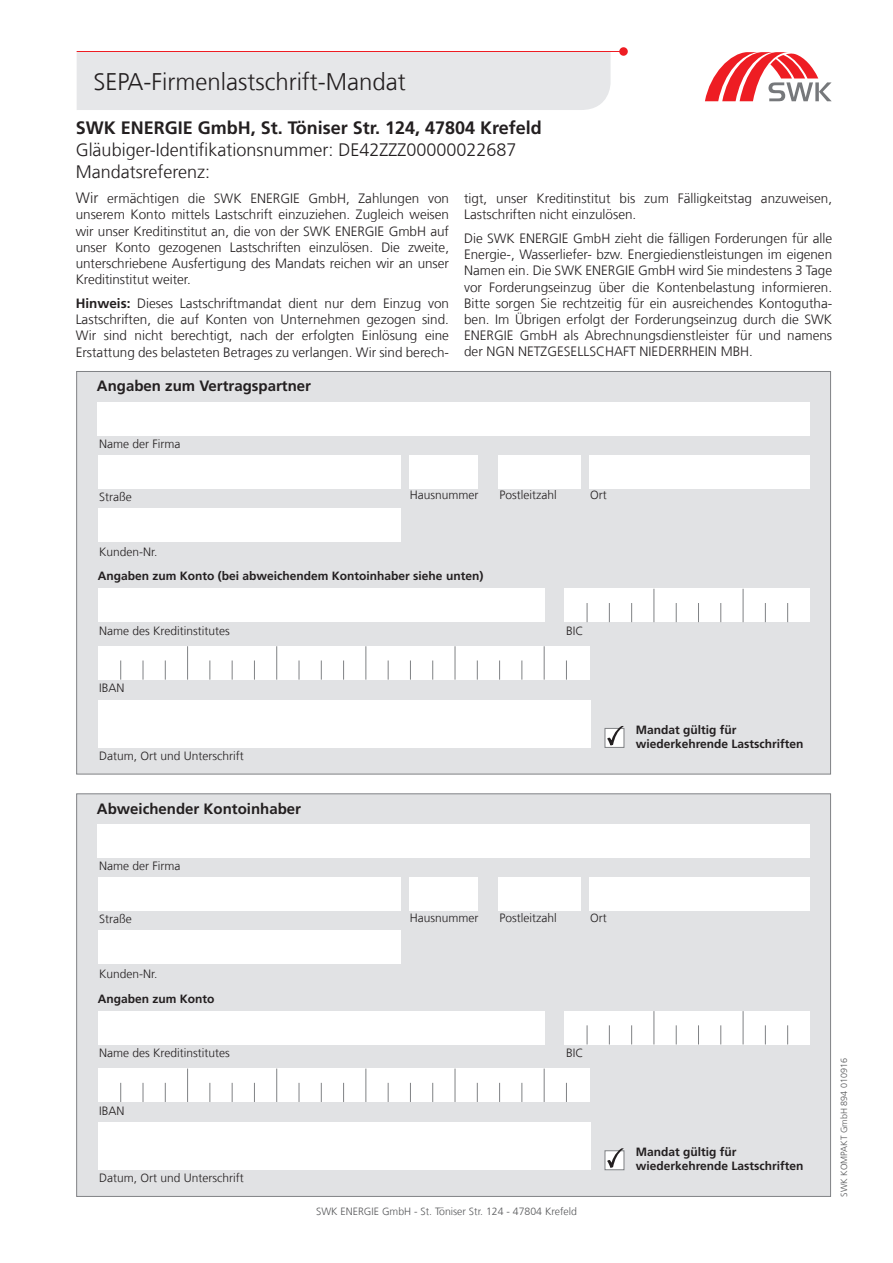
<style>
.page{position:relative;width:893px;height:1263px;background:#fff}
.page>*{position:absolute;margin:0;border:0;box-sizing:border-box;transform-origin:0 0}
.t1{font:300 24px "Frutiger LT Com";color:#231f20}
.t2{font:300 18px/21.6px "Frutiger LT Com";color:#231f20}
.t3{font:700 18px "Frutiger LT Com";color:#231f20}
.t4{font:700 15px "Frutiger LT Com";color:#231f20}
.t5{font:300 13.5px/16.2px "Frutiger LT Com";color:#231f20;text-align:justify}
.t6{font:300 12px "Frutiger LT Com";color:#231f20}
.t7{font:700 12px/14.4px "Frutiger LT Com";color:#231f20}
.t8{font:300 10.5px "Frutiger LT Com";color:#57585a}
.t9{font:300 9px "Frutiger LT Com";color:#57585a}
.s1{font-size:15px}
.s2{font-weight:700}
</style>
<div class="page">
<div style="left:77px;top:52px;width:534px;height:58px;background:#e6e7e9"></div>
<svg style="left:705px;top:52px;width:127px;height:49px"></svg>
<hr style="left:77px;top:51px;width:547px;height:1px;background:#ee1d23">
<div style="left:619px;top:47px;width:9px;height:9px;background:#ee1d23;border-radius:50%"></div>
<div style="left:76px;top:371px;width:755px;height:403px;background:#e1e2e4;border:1px solid #808285"></div>
<div style="left:98px;top:402px;width:712px;height:33px;background:#fff"></div>
<div style="left:98px;top:589px;width:447px;height:33px;background:#fff"></div>
<div style="left:98px;top:700px;width:492px;height:47px;background:#fff"></div>
<div style="left:98px;top:646px;width:491px;height:34px;background:#fff"></div>
<div style="left:565px;top:589px;width:245px;height:33px;background:#fff"></div>
<div style="left:98px;top:455px;width:302px;height:33px;background:#fff"></div>
<div style="left:98px;top:508px;width:302px;height:34px;background:#fff"></div>
<div style="left:409px;top:455px;width:69px;height:33px;background:#fff"></div>
<div style="left:589px;top:455px;width:221px;height:33px;background:#fff"></div>
<div style="left:498px;top:455px;width:82px;height:33px;background:#fff"></div>
<svg style="left:120px;top:660px;width:1px;height:20px"></svg>
<svg style="left:143px;top:660px;width:1px;height:20px"></svg>
<svg style="left:165px;top:660px;width:1px;height:20px"></svg>
<hr style="left:187px;top:646px;width:1px;height:34px;background:#808285">
<svg style="left:209px;top:660px;width:1px;height:20px"></svg>
<svg style="left:232px;top:660px;width:1px;height:20px"></svg>
<svg style="left:254px;top:660px;width:1px;height:20px"></svg>
<hr style="left:276px;top:646px;width:1px;height:34px;background:#808285">
<svg style="left:299px;top:660px;width:1px;height:20px"></svg>
<svg style="left:321px;top:660px;width:1px;height:20px"></svg>
<svg style="left:343px;top:660px;width:1px;height:20px"></svg>
<hr style="left:365px;top:646px;width:1px;height:34px;background:#808285">
<svg style="left:388px;top:660px;width:1px;height:20px"></svg>
<svg style="left:410px;top:660px;width:1px;height:20px"></svg>
<svg style="left:432px;top:660px;width:1px;height:20px"></svg>
<svg style="left:587px;top:603px;width:1px;height:19px"></svg>
<svg style="left:609px;top:603px;width:1px;height:19px"></svg>
<svg style="left:631px;top:603px;width:1px;height:19px"></svg>
<hr style="left:654px;top:589px;width:1px;height:33px;background:#808285">
<svg style="left:676px;top:603px;width:1px;height:19px"></svg>
<svg style="left:698px;top:603px;width:1px;height:19px"></svg>
<svg style="left:720px;top:603px;width:1px;height:19px"></svg>
<hr style="left:743px;top:589px;width:1px;height:33px;background:#808285">
<svg style="left:765px;top:603px;width:1px;height:19px"></svg>
<svg style="left:787px;top:603px;width:1px;height:19px"></svg>
<hr style="left:455px;top:646px;width:1px;height:34px;background:#808285">
<svg style="left:477px;top:660px;width:1px;height:20px"></svg>
<svg style="left:499px;top:660px;width:1px;height:20px"></svg>
<svg style="left:521px;top:660px;width:1px;height:20px"></svg>
<hr style="left:544px;top:646px;width:1px;height:34px;background:#808285">
<svg style="left:566px;top:660px;width:1px;height:20px"></svg>
<svg style="left:605px;top:728px;width:19px;height:20px"></svg>
<svg style="left:607px;top:726px;width:18px;height:20px"></svg>
<div style="left:76px;top:793px;width:755px;height:404px;background:#e1e2e4;border:1px solid #808285"></div>
<div style="left:98px;top:824px;width:712px;height:33px;background:#fff"></div>
<div style="left:98px;top:1011px;width:447px;height:33px;background:#fff"></div>
<div style="left:98px;top:1122px;width:492px;height:48px;background:#fff"></div>
<div style="left:98px;top:1068px;width:491px;height:34px;background:#fff"></div>
<div style="left:565px;top:1011px;width:245px;height:33px;background:#fff"></div>
<div style="left:98px;top:877px;width:302px;height:34px;background:#fff"></div>
<div style="left:98px;top:931px;width:302px;height:33px;background:#fff"></div>
<div style="left:409px;top:877px;width:69px;height:34px;background:#fff"></div>
<div style="left:589px;top:877px;width:221px;height:34px;background:#fff"></div>
<div style="left:498px;top:877px;width:82px;height:34px;background:#fff"></div>
<svg style="left:120px;top:1083px;width:1px;height:19px"></svg>
<svg style="left:143px;top:1083px;width:1px;height:19px"></svg>
<svg style="left:165px;top:1083px;width:1px;height:19px"></svg>
<hr style="left:187px;top:1068px;width:1px;height:34px;background:#808285">
<svg style="left:209px;top:1083px;width:1px;height:19px"></svg>
<svg style="left:232px;top:1083px;width:1px;height:19px"></svg>
<svg style="left:254px;top:1083px;width:1px;height:19px"></svg>
<hr style="left:276px;top:1068px;width:1px;height:34px;background:#808285">
<svg style="left:299px;top:1083px;width:1px;height:19px"></svg>
<svg style="left:321px;top:1083px;width:1px;height:19px"></svg>
<svg style="left:343px;top:1083px;width:1px;height:19px"></svg>
<hr style="left:365px;top:1068px;width:1px;height:34px;background:#808285">
<svg style="left:388px;top:1083px;width:1px;height:19px"></svg>
<svg style="left:410px;top:1083px;width:1px;height:19px"></svg>
<svg style="left:432px;top:1083px;width:1px;height:19px"></svg>
<svg style="left:587px;top:1025px;width:1px;height:19px"></svg>
<svg style="left:609px;top:1025px;width:1px;height:19px"></svg>
<svg style="left:631px;top:1025px;width:1px;height:19px"></svg>
<hr style="left:654px;top:1011px;width:1px;height:33px;background:#808285">
<svg style="left:676px;top:1025px;width:1px;height:19px"></svg>
<svg style="left:698px;top:1025px;width:1px;height:19px"></svg>
<svg style="left:720px;top:1025px;width:1px;height:19px"></svg>
<hr style="left:743px;top:1011px;width:1px;height:33px;background:#808285">
<svg style="left:765px;top:1025px;width:1px;height:19px"></svg>
<svg style="left:787px;top:1025px;width:1px;height:19px"></svg>
<hr style="left:455px;top:1068px;width:1px;height:34px;background:#808285">
<svg style="left:477px;top:1083px;width:1px;height:19px"></svg>
<svg style="left:499px;top:1083px;width:1px;height:19px"></svg>
<svg style="left:521px;top:1083px;width:1px;height:19px"></svg>
<hr style="left:544px;top:1068px;width:1px;height:34px;background:#808285">
<svg style="left:566px;top:1083px;width:1px;height:19px"></svg>
<svg style="left:605px;top:1150px;width:19px;height:20px"></svg>
<svg style="left:607px;top:1148px;width:18px;height:20px"></svg>
<h1 class="t1" style="left:93px;top:67px;width:314px">SEPA-Firmenlastschrift-Mandat</h1>
<h2 class="t3" style="left:76px;top:118px;width:468px">SWK ENERGIE GmbH, St. Töniser Str. 124, 47804 Krefeld</h2>
<h2 class="t2" style="left:76px;top:139px;width:442px">Gläubiger-Identifikationsnummer: DE42ZZZ00000022687<br>Mandatsreferenz:</h2>
<p class="t5" style="left:76px;top:191px;width:375px"><span class="s1">Wir</span> ermächtigen die SWK ENERGIE GmbH, Zahlungen von unserem Konto mittels Lastschrift einzuziehen. Zugleich weisen wir unser Kreditinstitut an, die von der SWK ENERGIE GmbH auf unser Konto gezogenen Lastschriften einzulösen. Die zweite, unterschriebene Ausfertigung des Mandats reichen wir an unser Kreditinstitut weiter.</p>
<p class="t5" style="left:76px;top:295px;width:375px"><span class="s2">Hinweis:</span> Dieses Lastschriftmandat dient nur dem Einzug von Lastschriften, die auf Konten von Unternehmen gezogen sind.<br>Wir sind nicht berechtigt, nach der erfolgten Einlösung eine Erstattung des belasteten Betrages zu verlangen. Wir sind berech-</p>
<p class="t4" style="left:97px;top:377px;width:216px">Angaben zum Vertragspartner</p>
<p class="t5" style="left:464px;top:190px;width:370px">tigt, unser Kreditinstitut bis zum Fälligkeitstag anzuweisen,<br>Lastschriften nicht einzulösen.</p>
<p class="t5" style="left:464px;top:230px;width:370px">Die SWK ENERGIE GmbH zieht die fälligen Forderungen für alle Energie-, Wasserliefer- bzw. Energiedienstleistungen im eigenen Namen ein. Die SWK ENERGIE GmbH wird Sie mindestens 3 Tage vor Forderungseinzug über die Kontenbelastung informieren.<br>Bitte sorgen Sie rechtzeitig für ein ausreichendes Kontogutha&shy;ben. Im Übrigen erfolgt der Forderungseinzug durch die SWK ENERGIE GmbH als Abrechnungsdienstleister für und namens der NGN NETZGESELLSCHAFT NIEDERRHEIN MBH.</p>
<p class="t6" style="left:99px;top:437px;width:83px">Name der Firma</p>
<p class="t6" style="left:99px;top:490px;width:34px">Straße</p>
<p class="t6" style="left:99px;top:545px;width:60px">Kunden-Nr.</p>
<p class="t6" style="left:410px;top:488px;width:70px">Hausnummer</p>
<p class="t6" style="left:499px;top:488px;width:59px">Postleitzahl</p>
<p class="t6" style="left:590px;top:488px;width:18px">Ort</p>
<p class="t7" style="left:98px;top:569px;width:387px">Angaben zum Konto (bei abweichendem Kontoinhaber siehe unten)</p>
<p class="t6" style="left:99px;top:623px;width:132px">Name des Kreditinstitutes</p>
<p class="t6" style="left:566px;top:623px;width:19px">BIC</p>
<p class="t6" style="left:99px;top:681px;width:27px">IBAN</p>
<p class="t6" style="left:99px;top:749px;width:146px">Datum, Ort und Unterschrift</p>
<p class="t4" style="left:97px;top:799px;width:206px">Abweichender Kontoinhaber</p>
<p class="t6" style="left:99px;top:859px;width:83px">Name der Firma</p>
<p class="t6" style="left:99px;top:912px;width:34px">Straße</p>
<p class="t6" style="left:99px;top:967px;width:60px">Kunden-Nr.</p>
<p class="t7" style="left:98px;top:991px;width:118px">Angaben zum Konto</p>
<p class="t6" style="left:410px;top:911px;width:70px">Hausnummer</p>
<p class="t6" style="left:499px;top:911px;width:59px">Postleitzahl</p>
<p class="t6" style="left:590px;top:911px;width:18px">Ort</p>
<p class="t6" style="left:99px;top:1046px;width:132px">Name des Kreditinstitutes</p>
<p class="t6" style="left:566px;top:1046px;width:19px">BIC</p>
<p class="t6" style="left:99px;top:1103px;width:27px">IBAN</p>
<p class="t6" style="left:99px;top:1171px;width:146px">Datum, Ort und Unterschrift</p>
<p class="t8" style="left:316px;top:1205px;width:262px">SWK ENERGIE GmbH - St. Töniser Str. 124 - 47804 Krefeld</p>
<p class="t7" style="left:636px;top:722px;width:169px">Mandat gültig für wiederkehrende Lastschriften</p>
<p class="t7" style="left:636px;top:1144px;width:169px">Mandat gültig für wiederkehrende Lastschriften</p>
<p class="t9" style="left:839px;top:1197px;width:140px;rotate:-90deg">SWK KOMPAKT GmbH 894 010916</p>
</div>
